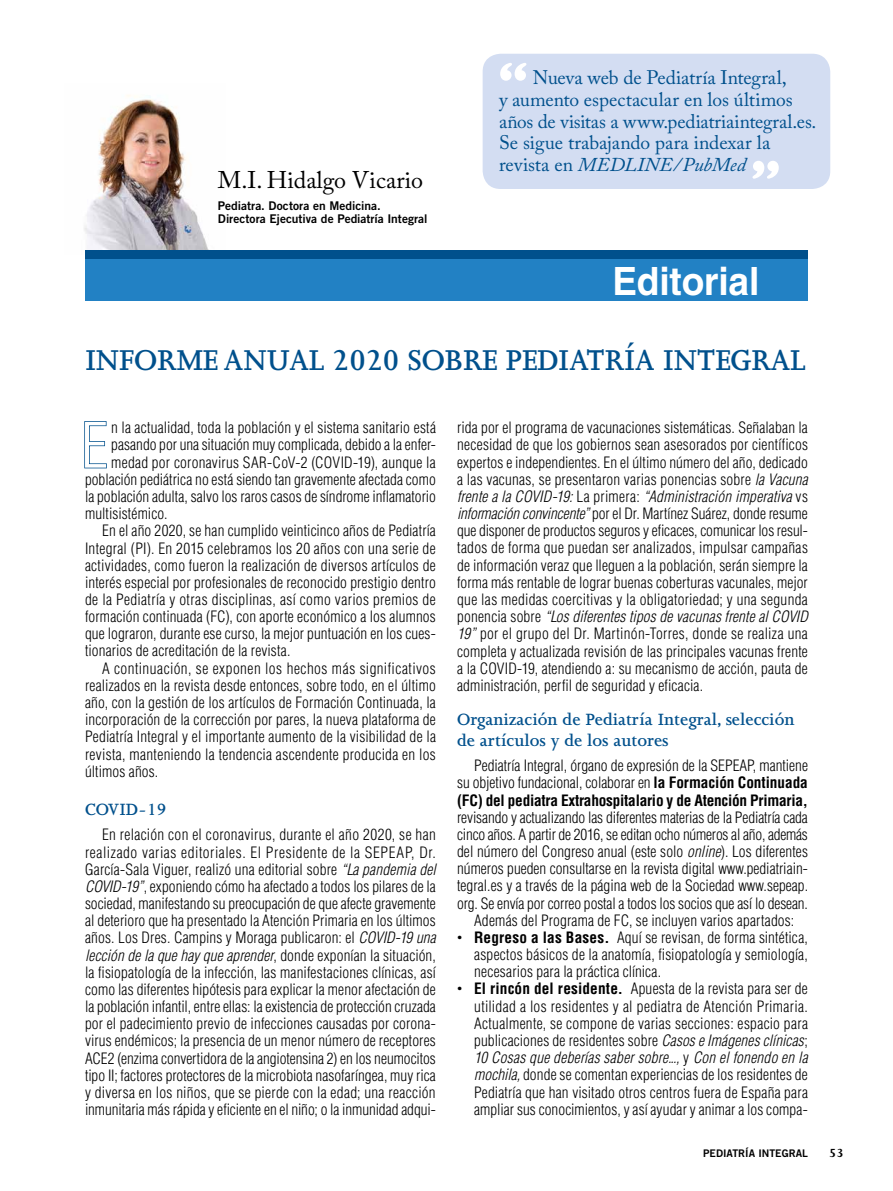
<style>
.page{position:relative;width:893px;height:1191px;background:#fff}
.page>*{position:absolute;margin:0;border:0;box-sizing:border-box;transform-origin:0 0}
.t1{font:800 63px "Joanna MT Std";color:#fff}
.t2{font:300 condensed 61.05px "Helvetica";color:#fff}
.t3{font:700 39px "Helvetica";letter-spacing:-.005em;color:#fff;scale:.95 1}
.t4{font:600 33px "Joanna MT Std";letter-spacing:-.01em;color:#00508c}
.t5{font:24px "Adobe Caslon Pro";color:#000}
.t6{font:19.5px/21.8px "Adobe Caslon Pro";letter-spacing:-.005em;color:#00508c}
.t7{font:600 18.75px/21px "Joanna MT Std";color:#00508c}
.t8{font:300 condensed 15.3px/17.1px "Helvetica";letter-spacing:.005em;color:#000;text-align:justify}
.t9{font:300 condensed 15.3px "Helvetica";letter-spacing:.025em;color:#000}
.t10{font:300 condensed 15.3px "Helvetica";letter-spacing:.03em;color:#000}
.t11{font:700 13.5px "Joanna MT Std";color:#000}
.t12{font:12px/13.5px "Trade Gothic Bold Two";letter-spacing:.005em;color:#000}
.t13{font:10.5px "Trade Gothic Bold Two";color:#000}
.s1{font-style:italic}
.s2{font-weight:700}
.s3{font-family:"Adobe Caslon Pro";font-weight:400;font-stretch:normal}
</style>
<div class="page">
<img style="left:84px;top:95px;width:125px;height:155px">
<div style="left:85px;top:259px;width:723px;height:42px;background:#2281c4"></div>
<div style="left:85px;top:250px;width:723px;height:9px;background:#00508c"></div>
<svg style="left:84px;top:421px;width:23px;height:48px"></svg>
<div style="left:483px;top:54px;width:347px;height:135px;background:#d3ddf2;border-radius:18px"></div>
<h3 class="t5" style="left:218px;top:165px;width:207px">M.I. Hidalgo Vicario</h3>
<p class="t12" style="left:218px;top:198px;width:211px">Pediatra. Doctora en Medicina.<br>Directora Ejecutiva de Pediatría Integral</p>
<h1 class="t1" style="left:497px;top:53px;width:32px">“</h1>
<p class="t6" style="left:499px;top:66px;width:319px;text-indent:34px">Nueva web de Pediatría Integral,<br>y aumento espectacular en los últimos años de visitas a www.pediatriaintegral.es.<br>Se sigue trabajando para indexar la revista en <span class="s1">MEDLINE/PubMed</span></p>
<h1 class="t1" style="left:750px;top:151px;width:32px">”</h1>
<h3 class="t3" style="left:612px;top:258px;width:156px">Editorial</h3>
<h3 class="t4" style="left:85px;top:342px;width:722px">INFORME ANUAL 2020 SOBRE PEDIATRÍA INTEGRAL</h3>
<h2 class="t2" style="left:81px;top:407px;width:29px">E</h2>
<p class="t8" style="left:111px;top:419px;width:326px">n la actualidad, toda la población y el sistema sanitario está</p>
<p class="t8" style="left:111px;top:436px;width:326px">pasando por una situación muy complicada, debido a la enfer-</p>
<p class="t8" style="left:111px;top:453px;width:326px">medad por coronavirus SAR-CoV-2 (COVID-19), aunque la</p>
<p class="t8" style="left:85px;top:470px;width:352px">población pediátrica no está siendo tan gravemente afectada como</p>
<p class="t8" style="left:85px;top:488px;width:352px">la población adulta, salvo los raros casos de síndrome inflamatorio</p>
<p class="t8" style="left:85px;top:505px;width:84px">multisistémico.</p>
<p class="t8" style="left:102px;top:522px;width:335px">En el año 2020, se han cumplido veinticinco años de Pediatría</p>
<p class="t8" style="left:85px;top:539px;width:352px">Integral (PI). En 2015 celebramos los 20 años con una serie de</p>
<p class="t8" style="left:85px;top:556px;width:352px">actividades, como fueron la realización de diversos artículos de</p>
<p class="t8" style="left:85px;top:573px;width:352px">interés especial por profesionales de reconocido prestigio dentro</p>
<p class="t9" style="left:85px;top:590px;width:352px">de la Pediatría y otras disciplinas, así como varios premios de</p>
<p class="t8" style="left:85px;top:608px;width:352px">formación continuada (FC), con aporte económico a los alumnos</p>
<p class="t8" style="left:85px;top:625px;width:352px">que lograron, durante ese curso, la mejor puntuación en los cues-</p>
<p class="t8" style="left:85px;top:642px;width:207px">tionarios de acreditación de la revista.</p>
<p class="t10" style="left:102px;top:658px;width:335px">A continuación, se exponen los hechos más significativos</p>
<p class="t8" style="left:85px;top:676px;width:352px">realizados en la revista desde entonces, sobre todo, en el último</p>
<p class="t8" style="left:85px;top:694px;width:352px">año, con la gestión de los artículos de Formación Continuada, la</p>
<p class="t8" style="left:85px;top:711px;width:352px">incorporación de la corrección por pares, la nueva plataforma de</p>
<p class="t8" style="left:85px;top:728px;width:352px">Pediatría Integral y el importante aumento de la visibilidad de la</p>
<p class="t8" style="left:85px;top:745px;width:352px">revista, manteniendo la tendencia ascendente producida en los</p>
<p class="t8" style="left:85px;top:762px;width:75px">últimos años.</p>
<p class="t7" style="left:85px;top:798px;width:83px">COVID-19</p>
<p class="t8" style="left:85px;top:826px;width:352px;text-indent:17px">En relación con el coronavirus, durante el año 2020, se han realizado varias editoriales. El Presidente de la SEPEAP, Dr.<br>García-Sala Viguer, realizó una editorial sobre <span class="s1">“La pandemia del COVID-19”</span>, exponiendo cómo ha afectado a todos los pilares de la sociedad, manifestando su preocupación de que afecte gravemente al deterioro que ha presentado la Atención Primaria en los últimos años. Los Dres. Campins y Moraga publicaron: el <span class="s1">COVID-19 una lección de la que hay que aprender</span>, donde exponían la situación, la fisiopatología de la infección, las manifestaciones clínicas, así como las diferentes hipótesis para explicar la menor afectación de la población infantil, entre ellas: la existencia de protección cruzada por el padecimiento previo de infecciones causadas por corona&shy;virus endémicos; la presencia de un menor número de receptores ACE2 (enzima convertidora de la angiotensina 2) en los neumocitos tipo II; factores protectores de la microbiota nasofaríngea, muy rica y diversa en los niños, que se pierde con la edad; una reacción inmunitaria más rápida y eficiente en el niño; o la inmunidad adqui-</p>
<p class="t8" style="left:457px;top:419px;width:352px">rida por el programa de vacunaciones sistemáticas. Señalaban la necesidad de que los gobiernos sean asesorados por científicos expertos e independientes. En el último número del año, dedicado a las vacunas, se presentaron varias ponencias sobre <span class="s1">la Vacuna frente a la COVID-19:</span> La primera: <span class="s1">“Administración imperativa</span> vs <span class="s1">información convincente”</span> por el Dr. Martínez Suárez, donde resume que disponer de productos seguros y eficaces, comunicar los resul&shy;tados de forma que puedan ser analizados, impulsar campañas de información veraz que lleguen a la población, serán siempre la forma más rentable de lograr buenas coberturas vacunales, mejor que las medidas coercitivas y la obligatoriedad; y una segunda ponencia sobre <span class="s1">“Los diferentes tipos de vacunas frente al COVID 19”</span> por el grupo del Dr. Martinón-Torres, donde se realiza una completa y actualizada revisión de las principales vacunas frente a la COVID-19, atendiendo a: su mecanismo de acción, pauta de administración, perfil de seguridad y eficacia.</p>
<p class="t7" style="left:457px;top:708px;width:339px">Organización de Pediatría Integral, selección de artículos y de los autores</p>
<p class="t8" style="left:457px;top:757px;width:352px;text-indent:17px">Pediatría Integral, órgano de expresión de la SEPEAP, mantiene su objetivo fundacional, colaborar en <span class="s2">la Formación Continuada (FC) del pediatra Extrahospitalario y de Atención Primaria,</span></p>
<p class="t8" style="left:457px;top:808px;width:353px;text-align:center">revisando y actualizando las diferentes materias de la Pediatría cada cinco años. A partir de 2016, se editan ocho números al año, además del número del Congreso anual (este solo <span class="s1">online</span>). Los diferentes números pueden consultarse en la revista digital www.pediatriain&shy;tegral.es y a través de la página web de la Sociedad www.sepeap. org. Se envía por correo postal a todos los socios que así lo desean.<br>Además del Programa de FC, se incluyen varios apartados:</p>
<p class="t8" style="left:474px;top:928px;width:335px;text-indent:-17px"><span class="s3">•</span> <span class="s2">Regreso a las Bases.</span> Aquí se revisan, de forma sintética, aspectos básicos de la anatomía, fisiopatología y semiología, necesarios para la práctica clínica.</p>
<p class="t8" style="left:474px;top:980px;width:335px;text-indent:-17px"><span class="s3">•</span> <span class="s2">El rincón del residente.</span> Apuesta de la revista para ser de utilidad a los residentes y al pediatra de Atención Primaria.<br>Actualmente, se compone de varias secciones: espacio para publicaciones de residentes sobre <span class="s1">Casos e Imágenes clínicas</span>; <span class="s1">10 Cosas que deberías saber sobre...,</span> y <span class="s1">Con el fonendo en la mochila,</span> donde se comentan experiencias de los residentes de Pediatría que han visitado otros centros fuera de España para ampliar sus conocimientos, y así ayudar y animar a los compa-</p>
<p class="t13" style="left:703px;top:1146px;width:106px">PEDIATRÍA INTEGRAL</p>
<p class="t11" style="left:829px;top:1145px;width:16px">53</p>
</div>
